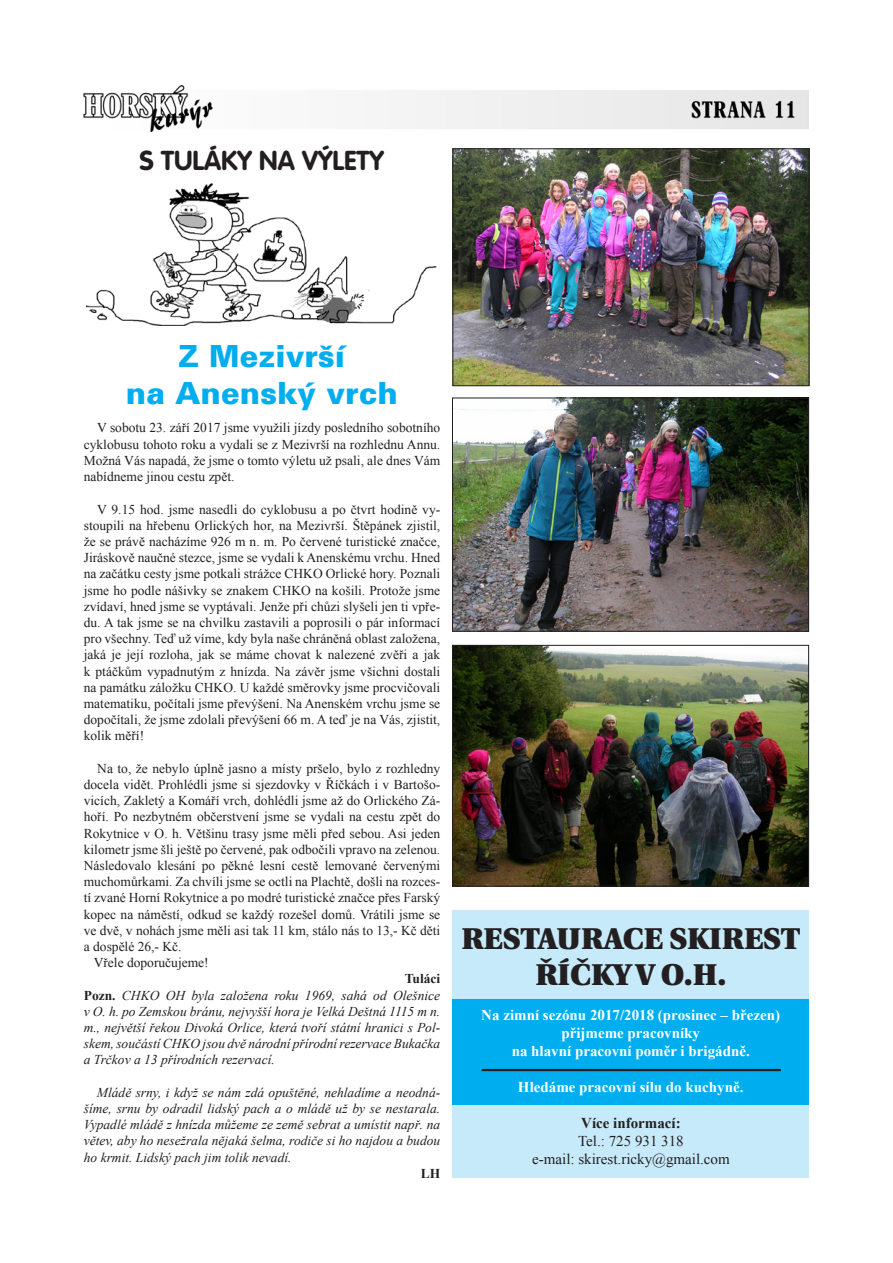
<style>
.page{position:relative;width:893px;height:1263px;background:#fff}
.page>*{position:absolute;margin:0;border:0;box-sizing:border-box;transform-origin:0 0}
.t1{font:30.6px/36.8px "USA Black";color:#00aeef;text-align:center}
.t2{font:900 30px/36px "Utopia CE";color:#231f20;text-align:center}
.t3{font:700 27px "VAG Rounded CE";color:#231f20}
.t4{font:700 15px/18px "Times New Roman";color:#fff;text-align:center}
.t5{font:15px/18px "Times New Roman";color:#231f20;text-align:center}
.t6{font:700 15px "Times New Roman";color:#231f20}
.t7{font:13.5px/16.2px "Times New Roman";color:#231f20;text-align:justify}
.t8{font:italic 13.5px/16.2px "Times New Roman";color:#231f20;text-align:justify}
.t9{font:700 13.5px "Times New Roman";color:#231f20}
.s1{font-weight:700;font-style:normal}
</style>
<div class="page">
<div style="left:453px;top:910px;width:356px;height:268px;background:#c6eafa"></div>
<div style="left:453px;top:999px;width:356px;height:106px;background:#00aeef"></div>
<img style="left:84px;top:85px;width:725px;height:47px">
<img style="left:85px;top:183px;width:352px;height:143px">
<img style="left:454px;top:150px;width:353px;height:234px">
<div style="left:452px;top:148px;width:357px;height:238px;border:1px solid #231f20"></div>
<img style="left:454px;top:400px;width:353px;height:230px">
<div style="left:452px;top:398px;width:357px;height:234px;border:1px solid #231f20"></div>
<img style="left:454px;top:647px;width:353px;height:237px">
<div style="left:452px;top:645px;width:357px;height:241px;border:1px solid #231f20"></div>
<hr style="left:482px;top:1069px;width:299px;height:2px;background:#231f20">
<h3 class="t3" style="left:139px;top:145px;width:246px">S TULÁKY NA VÝLETY</h3>
<h1 class="t1" style="left:126px;top:337px;width:273px">Z Mezivrší<br>na Anenský vrch</h1>
<p class="t7" style="left:84px;top:420px;width:358px;text-indent:13px">V sobotu 23. září 2017 jsme využili jízdy posledního sobotního cyklobusu tohoto roku a vydali se z Mezivrší na rozhlednu Annu.<br>Možná Vás napadá, že jsme o tomto výletu už psali, ale dnes Vám nabídneme jinou cestu zpět.</p>
<p class="t7" style="left:84px;top:501px;width:358px;text-indent:13px">V 9.15 hod. jsme nasedli do cyklobusu a po čtvrt hodině vy&shy;stoupili na hřebenu Orlických hor, na Mezivrší. Štěpánek zjistil, že se právě nacházíme 926 m n. m. Po červené turistické značce, Jiráskově naučné stezce, jsme se vydali k Anenskému vrchu. Hned na začátku cesty jsme potkali strážce CHKO Orlické hory. Poznali jsme ho podle nášivky se znakem CHKO na košili. Protože jsme zvídaví, hned jsme se vyptávali. Jenže při chůzi slyšeli jen ti vpře&shy;du. A tak jsme se na chvilku zastavili a poprosili o pár informací pro všechny. Teď už víme, kdy byla naše chráněná oblast založena, jaká je její rozloha, jak se máme chovat k nalezené zvěři a jak k ptáčkům vypadnutým z hnízda. Na závěr jsme všichni dostali na památku záložku CHKO. U každé směrovky jsme procvičovali matematiku, počítali jsme převýšení. Na Anenském vrchu jsme se dopočítali, že jsme zdolali převýšení 66 m. A teď je na Vás, zjistit, kolik měří!</p>
<p class="t7" style="left:97px;top:760px;width:344px">Na to, že nebylo úplně jasno a místy pršelo, bylo z rozhledny</p>
<p class="t7" style="left:84px;top:776px;width:358px">docela vidět. Prohlédli jsme si sjezdovky v Říčkách i v Bartošo-</p>
<p class="t7" style="left:84px;top:792px;width:358px">vicích, Zakletý a Komáří vrch, dohlédli jsme až do Orlického Zá-</p>
<p class="t7" style="left:84px;top:808px;width:358px">hoří. Po nezbytném občerstvení jsme se vydali na cestu zpět do</p>
<p class="t7" style="left:84px;top:825px;width:358px">Rokytnice v O. h. Většinu trasy jsme měli před sebou. Asi jeden</p>
<p class="t7" style="left:84px;top:841px;width:358px">kilometr jsme šli ještě po červené, pak odbočili vpravo na zelenou.</p>
<p class="t7" style="left:84px;top:857px;width:358px">Následovalo klesání po pěkné lesní cestě lemované červenými</p>
<p class="t7" style="left:84px;top:873px;width:358px">muchomůrkami. Za chvíli jsme se octli na Plachtě, došli na rozces-</p>
<p class="t7" style="left:84px;top:889px;width:358px">tí zvané Horní Rokytnice a po modré turistické značce přes Farský</p>
<p class="t7" style="left:84px;top:906px;width:358px">kopec na náměstí, odkud se každý rozešel domů. Vrátili jsme se</p>
<p class="t7" style="left:84px;top:922px;width:358px">ve dvě, v nohách jsme měli asi tak 11 km, stálo nás to 13,- Kč děti</p>
<p class="t7" style="left:84px;top:938px;width:99px">a dospělé 26,- Kč.</p>
<p class="t7" style="left:94px;top:954px;width:117px">Vřele doporučujeme!</p>
<p class="t8" style="left:84px;top:970px;width:358px;text-indent:321px"><span class="s1">Tuláci Pozn.</span> CHKO OH byla založena roku 1969, sahá od Olešnice v O. h. po Zemskou bránu, nejvyšší hora je Velká Deštná 1115 m n. m., největší řekou Divoká Orlice, která tvoří státní hranici s Pol&shy;skem, součástí CHKO jsou dvě národní přírodní rezervace Bukačka a Trčkov a 13 přírodních rezervací.</p>
<p class="t8" style="left:84px;top:1084px;width:358px;text-indent:13px">Mládě srny, i když se nám zdá opuštěné, nehladíme a neodná&shy;šíme, srnu by odradil lidský pach a o mládě už by se nestarala.<br>Vypadlé mládě z hnízda můžeme ze země sebrat a umístit např. na větev, aby ho nesežrala nějaká šelma, rodiče si ho najdou a budou ho krmit. Lidský pach jim tolik nevadí.</p>
<p class="t9" style="left:421px;top:1164px;width:21px">LH</p>
<h2 class="t2" style="left:461px;top:921px;width:341px">RESTAURACE SKIREST<br>ŘÍČKY V O.H.</h2>
<p class="t4" style="left:481px;top:1006px;width:300px">Na zimní sezónu 2017/2018 (prosinec – březen) přijmeme pracovníky<br>na hlavní pracovní poměr i brigádně.</p>
<p class="t4" style="left:518px;top:1078px;width:227px">Hledáme pracovní sílu do kuchyně.</p>
<p class="t6" style="left:581px;top:1112px;width:101px">Více informací:</p>
<p class="t5" style="left:532px;top:1131px;width:199px">Tel.: 725 931 318<br>e-mail: skirest.ricky@gmail.com</p>
</div>
